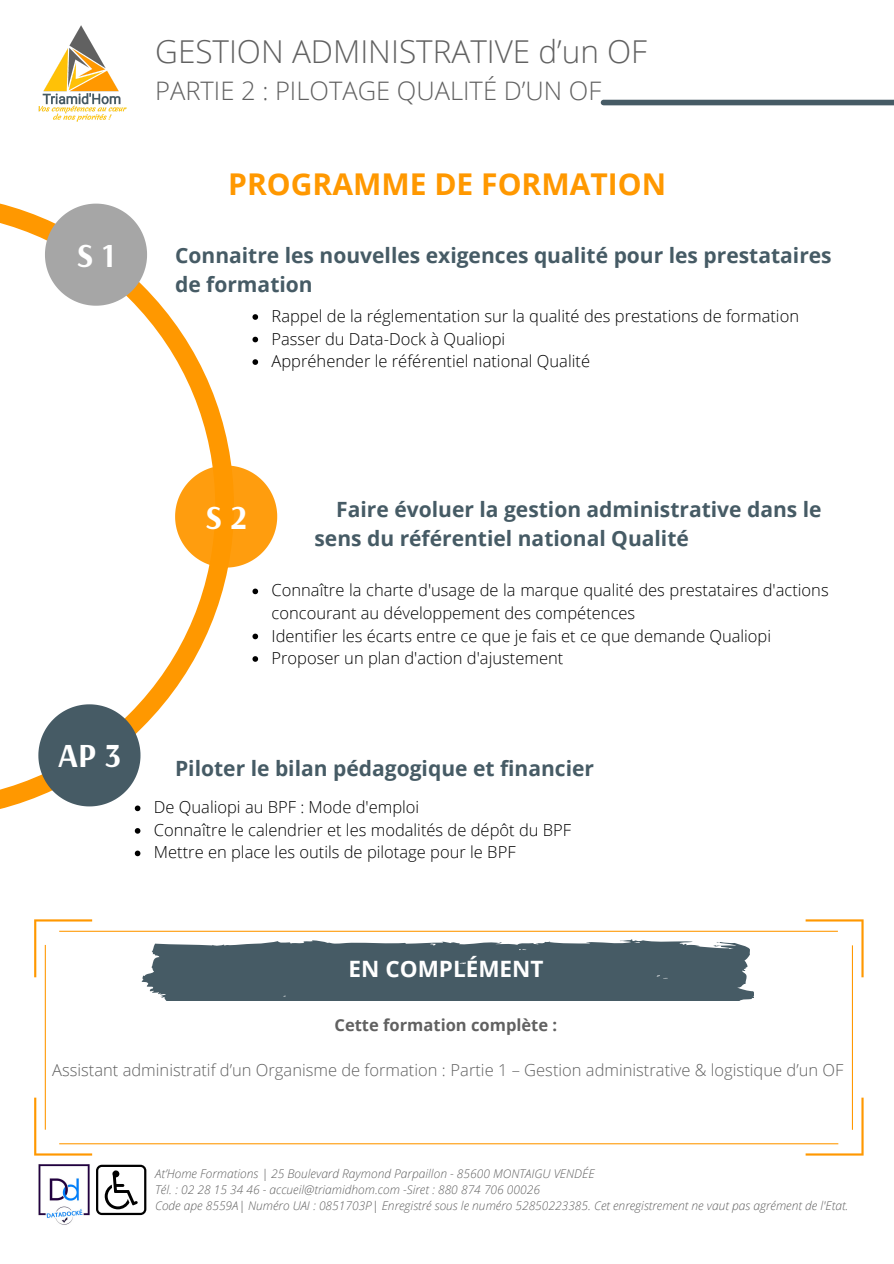
<style>
.page{position:relative;width:894px;height:1264px;background:#fff}
.page>*{position:absolute;margin:0;border:0;box-sizing:border-box;transform-origin:0 0}
.t1{font:700 33.6px "Arsenal";color:#fff}
.t2{font:300 31.5px "Open Sans";color:#616161}
.t3{font:700 30px "Open Sans";color:#ff9800}
.t4{font:300 25.5px "Open Sans";color:#616161}
.t5{font:700 22.5px "Open Sans";color:#fff}
.t6{font:700 21px/29.2px "Open Sans";color:#465b65}
.t7{font:300 16.5px/22.5px "Open Sans";color:#000}
.t8{font:300 16.5px "Open Sans";color:#616161}
.t9{font:700 16.5px "Open Sans";color:#616161}
.t10{font:italic 300 12px "Open Sans";color:#616161}
</style>
<div class="page">
<svg style="left:0;top:203px;width:234px;height:609px"></svg>
<svg style="left:45px;top:204px;width:102px;height:102px"></svg>
<svg style="left:175px;top:465px;width:102px;height:102px"></svg>
<img style="left:38px;top:25px;width:89px;height:97px">
<div style="left:603px;top:100px;width:290px;height:5px;background:#465b65"></div>
<svg style="left:34px;top:919px;width:829px;height:236px"></svg>
<svg style="left:252px;top:314px;width:6px;height:6px"></svg>
<svg style="left:252px;top:337px;width:6px;height:5px"></svg>
<svg style="left:252px;top:359px;width:6px;height:6px"></svg>
<svg style="left:252px;top:588px;width:6px;height:6px"></svg>
<svg style="left:252px;top:633px;width:6px;height:6px"></svg>
<svg style="left:252px;top:656px;width:6px;height:5px"></svg>
<svg style="left:38px;top:704px;width:102px;height:107px"></svg>
<svg style="left:135px;top:828px;width:5px;height:5px"></svg>
<svg style="left:135px;top:850px;width:5px;height:6px"></svg>
<svg style="left:134px;top:939px;width:619px;height:61px;background:#5a6c75"></svg>
<img style="left:38px;top:1164px;width:52px;height:61px">
<svg style="left:96px;top:1164px;width:50px;height:50px"></svg>
<p class="t2" style="left:155px;top:29px;width:493px">GESTION ADMINISTRATIVE d’un OF</p>
<p class="t4" style="left:155px;top:73px;width:447px">PARTIE 2 : PILOTAGE QUALITÉ D’UN OF</p>
<p class="t1" style="left:77px;top:233px;width:40px">S 1</p>
<p class="t3" style="left:228px;top:163px;width:439px">PROGRAMME DE FORMATION</p>
<p class="t6" style="left:175px;top:240px;width:658px">Connaitre les nouvelles exigences qualité pour les prestataires de formation</p>
<p class="t7" style="left:271px;top:304px;width:529px">Rappel de la réglementation sur la qualité des prestations de formation</p>
<p class="t7" style="left:271px;top:327px;width:235px">Passer du Data-Dock à Qualiopi</p>
<p class="t7" style="left:271px;top:349px;width:320px">Appréhender le référentiel national Qualité</p>
<p class="t1" style="left:58px;top:733px;width:65px">AP 3</p>
<p class="t1" style="left:205px;top:495px;width:43px">S 2</p>
<p class="t6" style="left:314px;top:494px;width:508px;text-indent:22px">Faire évoluer la gestion administrative dans le sens du référentiel national Qualité</p>
<p class="t7" style="left:271px;top:579px;width:558px">Connaître la charte d'usage de la marque qualité des prestataires d'actions concourant au développement des compétences</p>
<p class="t7" style="left:271px;top:624px;width:501px">Identifier les écarts entre ce que je fais et ce que demande Qualiopi</p>
<p class="t7" style="left:271px;top:646px;width:293px">Proposer un plan d'action d'ajustement</p>
<p class="t6" style="left:175px;top:753px;width:420px">Piloter le bilan pédagogique et financier</p>
<p class="t7" style="left:154px;top:795px;width:267px">De Qualiopi au BPF : Mode d'emploi</p>
<p class="t7" style="left:154px;top:818px;width:418px">Connaître le calendrier et les modalités de dépôt du BPF</p>
<p class="t7" style="left:154px;top:840px;width:363px">Mettre en place les outils de pilotage pour le BPF</p>
<p class="t5" style="left:348px;top:953px;width:196px">EN COMPLÉMENT</p>
<p class="t9" style="left:334px;top:1013px;width:224px">Cette formation complète :</p>
<p class="t8" style="left:52px;top:1058px;width:792px">Assistant administratif d’un Organisme de formation : Partie 1 – Gestion administrative &amp; logistique d’un OF</p>
<p class="t10" style="left:155px;top:1165px;width:441px">At’Home Formations | 25 Boulevard Raymond Parpaillon - 85600 MONTAIGU VENDÉE</p>
<p class="t10" style="left:155px;top:1181px;width:386px">Tél. : 02 28 15 34 46 - accueil@triamidhom.com -Siret : 880 874 706 00026</p>
<p class="t10" style="left:155px;top:1197px;width:694px">Code ape 8559A| Numéro UAI : 0851703P| Enregistré sous le numéro 52850223385. Cet enregistrement ne vaut pas agrément de l'Etat.</p>
</div>
